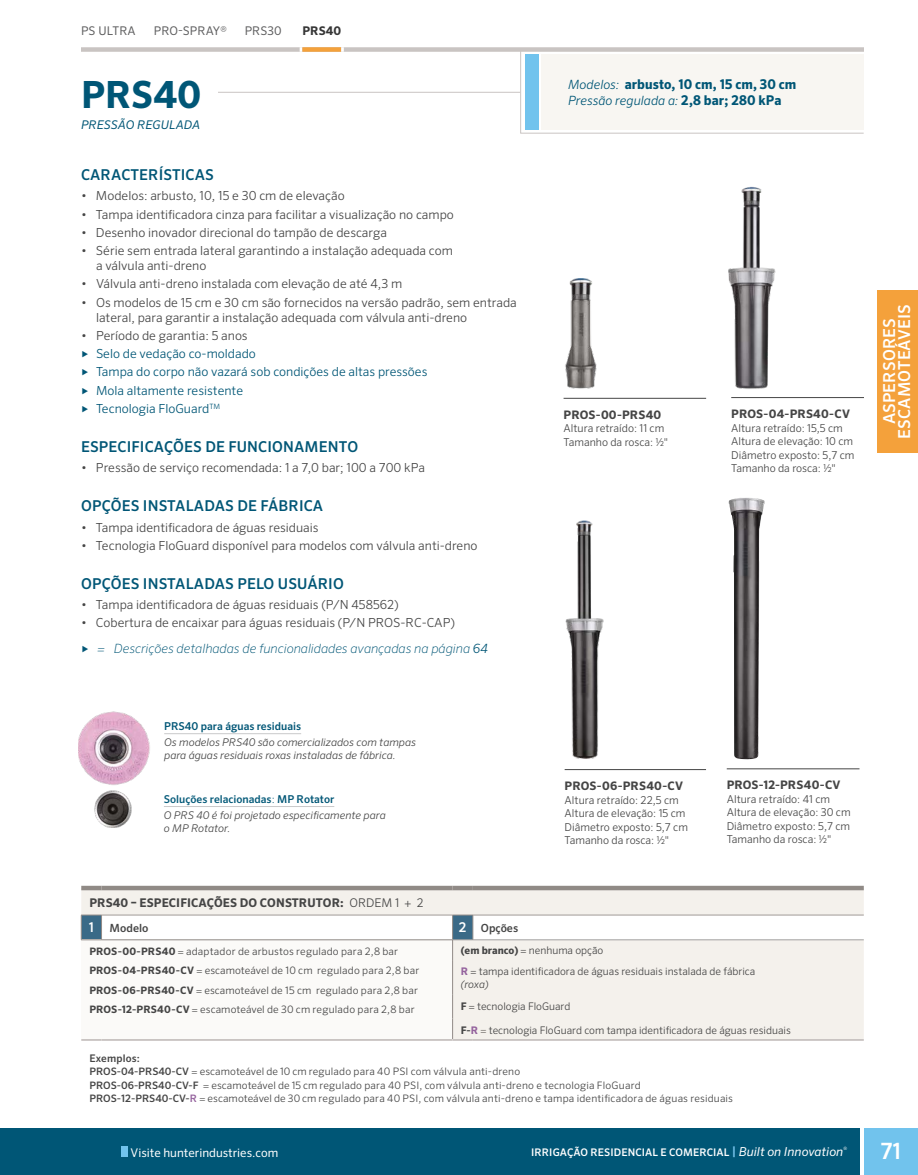
<style>
.page{position:relative;width:918px;height:1175px;background:#fff}
.page>*{position:absolute;margin:0;border:0;box-sizing:border-box;transform-origin:0 0}
.t1{font:700 37.5px "Sero Pro";color:#005676}
.t2{font:500 22.5px "Sero Pro";color:#fff}
.t3{font:500 16.5px/15px "Sero Pro";letter-spacing:.01em;color:#fff;text-align:center}
.t4{font:500 15px "Sero Pro";letter-spacing:.01em;color:#005676}
.t5{font:700 13.5px "Sero Pro";letter-spacing:.005em;color:#005676}
.t6{font:italic 200 12.75px "Sero Pro";color:#005676}
.t7{font:italic 300 12.75px "Sero Pro";letter-spacing:.005em;color:#005676}
.t8{font:300 12.45px/15px "Sero Pro";color:#454545}
.t9{font:300 12.45px/18.3px "Sero Pro";color:#005676}
.t10{font:700 12px "Sero Pro";letter-spacing:.01em;color:#454545}
.t11{font:12px "Sero Pro";color:#fff}
.t12{font:12px "Sero Pro";letter-spacing:.01em;color:#5e5e5f}
.t13{font:italic 12px "Sero Pro";letter-spacing:.01em;color:#005676}
.t14{font:700 12px "Sero Pro";letter-spacing:.01em;color:#363636}
.t15{font:700 11.7px "Sero Pro";letter-spacing:.005em;color:#454545}
.t16{font:500 11.25px "Sero Pro";color:#454545}
.t17{font:300 10.8px/13.5px "Sero Pro";color:#454545}
.t18{font:500 10.8px "Sero Pro";color:#065b7a}
.t19{font:500 10.8px "Sero Pro";color:#005676}
.t20{font:italic 300 10.65px/13px "Sero Pro";color:#454545}
.t21{font:300 10.5px/21px "Sero Pro";color:#454545}
.t22{font:500 10.5px "Sero Pro";letter-spacing:.01em;color:#fff}
.t23{font:500 10.5px "Sero Pro";letter-spacing:.015em;color:#454545}
.t24{font:300 10.35px/19.5px "Sero Pro";letter-spacing:.015em;color:#454545}
.t25{font:italic 7.2px "Sero Pro";color:#fff}
.s1{font-weight:300}
.s2{color:#005676}
.s3{font-weight:300;font-style:italic;font-size:12.75px}
.s4{font-weight:700;font-style:normal;font-size:13.5px}
.s5{font-size:13.5px;color:#fff}
.s6{font-weight:700}
.s7{font-weight:700;color:#94629d}
.s8{font-style:italic}
.s9{color:#645f5b}
.s10{font-weight:500}
.s11{font-weight:500;color:#94629d}
.s12{font-size:12px;color:#7ac6ee}
.s13{font-weight:400;font-style:italic;font-size:12.3px}
</style>
<div class="page">
<div style="left:0;top:1127px;width:860px;height:47px;background:#005676"></div>
<div style="left:864px;top:1127px;width:54px;height:47px;background:#71c3ed"></div>
<div style="left:81px;top:47px;width:783px;height:5px;background:#c9c4c2"></div>
<hr style="left:81px;top:92px;width:439px;height:1px;background:#c9c4c2">
<svg style="left:520px;top:51px;width:344px;height:83px"></svg>
<div style="left:525px;top:54px;width:13px;height:76px;background:#71c3ed"></div>
<div style="left:122px;top:1146px;width:6px;height:10px;background:#71c3ed"></div>
<div style="left:878px;top:290px;width:40px;height:162px;background:#f4a13b"></div>
<div style="left:81px;top:62px;width:136px;height:46px;background:#fff"></div>
<hr style="left:564px;top:398px;width:142px;height:1px;background:#454545">
<hr style="left:731px;top:397px;width:133px;height:1px;background:#454545">
<hr style="left:565px;top:769px;width:141px;height:1px;background:#454545">
<hr style="left:727px;top:768px;width:133px;height:1px;background:#454545">
<hr style="left:164px;top:733px;width:137px;height:1px;background:#c9c9ca">
<hr style="left:164px;top:806px;width:170px;height:1px;background:#c9c9ca">
<div style="left:302px;top:47px;width:39px;height:5px;background:#f4a13b"></div>
<svg style="left:341px;top:47px;width:3px;height:5px"></svg>
<img style="left:563px;top:278px;width:52px;height:121px">
<img style="left:94px;top:790px;width:38px;height:37px">
<svg style="left:81px;top:890px;width:783px;height:149px;background:#f4f2ed"></svg>
<div style="left:81px;top:939px;width:372px;height:101px;background:#fbfaf8"></div>
<hr style="left:473px;top:914px;width:391px;height:1px;background:#a19b97">
<hr style="left:473px;top:939px;width:391px;height:1px;background:#a2a09f">
<div style="left:81px;top:885px;width:21px;height:5px;background:#908a86"></div>
<div style="left:102px;top:885px;width:351px;height:5px;background:#908a86"></div>
<div style="left:453px;top:885px;width:20px;height:5px;background:#908a86"></div>
<div style="left:473px;top:885px;width:391px;height:5px;background:#908a86"></div>
<hr style="left:452px;top:960px;width:1px;height:34px;background:#908a86">
<svg style="left:81px;top:1039px;width:21px;height:1px"></svg>
<hr style="left:102px;top:1039px;width:351px;height:1px;background:#c9c4c2">
<svg style="left:452px;top:994px;width:21px;height:46px"></svg>
<hr style="left:473px;top:1039px;width:391px;height:1px;background:#c9c4c2">
<svg style="left:81px;top:914px;width:393px;height:46px"></svg>
<img style="left:78px;top:711px;width:72px;height:74px">
<img style="left:728px;top:498px;width:37px;height:261px">
<img style="left:565px;top:520px;width:39px;height:239px">
<img style="left:728px;top:186px;width:48px;height:203px">
<p class="t12" style="left:81px;top:23px;width:56px">PS ULTRA</p>
<p class="t12" style="left:154px;top:23px;width:74px">PRO-SPRAY®</p>
<p class="t12" style="left:245px;top:23px;width:38px">PRS30</p>
<p class="t14" style="left:302px;top:23px;width:40px">PRS40</p>
<h1 class="t1" style="left:81px;top:72px;width:122px">PRS40</h1>
<p class="t13" style="left:81px;top:118px;width:121px">PRESSÃO REGULADA</p>
<p class="t4" style="left:81px;top:166px;width:134px">CARACTERÍSTICAS</p>
<p class="t8" style="left:81px;top:188px;width:265px">• Modelos: arbusto, 10, 15 e 30 cm de elevação</p>
<p class="t8" style="left:81px;top:207px;width:374px">• Tampa identificadora cinza para facilitar a visualização no campo</p>
<p class="t8" style="left:81px;top:225px;width:307px">• Desenho inovador direcional do tampão de descarga</p>
<p class="t8" style="left:96px;top:243px;width:359px;text-indent:-15px">• Série sem entrada lateral garantindo a instalação adequada com a válvula anti-dreno</p>
<p class="t8" style="left:81px;top:276px;width:323px">• Válvula anti-dreno instalada com elevação de até 4,3 m</p>
<p class="t8" style="left:96px;top:294px;width:422px;text-indent:-15px">• Os modelos de 15 cm e 30 cm são fornecidos na versão padrão, sem entrada lateral, para garantir a instalação adequada com válvula anti-dreno</p>
<p class="t8" style="left:81px;top:328px;width:168px">• Período de garantia: 5 anos</p>
<p class="t9" style="left:81px;top:344px;width:348px">► Selo de vedação co-moldado<br>► Tampa do corpo não vazará sob condições de altas pressões ► Mola altamente resistente<br>► Tecnologia FloGuard<sup>TM</sup></p>
<p class="t4" style="left:81px;top:437px;width:279px">ESPECIFICAÇÕES DE FUNCIONAMENTO</p>
<p class="t8" style="left:81px;top:460px;width:346px">• Pressão de serviço recomendada: 1 a 7,0 bar; 100 a 700 kPa</p>
<p class="t4" style="left:81px;top:497px;width:244px">OPÇÕES INSTALADAS DE FÁBRICA</p>
<p class="t8" style="left:81px;top:519px;width:239px">• Tampa identificadora de águas residuais</p>
<p class="t8" style="left:81px;top:538px;width:398px">• Tecnologia FloGuard disponível para modelos com válvula anti-dreno</p>
<p class="t4" style="left:81px;top:574px;width:264px">OPÇÕES INSTALADAS PELO USUÁRIO</p>
<p class="t8" style="left:81px;top:597px;width:319px">• Tampa identificadora de águas residuais (P/N 458562)</p>
<p class="t8" style="left:81px;top:615px;width:376px">• Cobertura de encaixar para águas residuais (P/N PROS-RC-CAP)</p>
<p class="t6" style="left:81px;top:640px;width:408px">► = Descrições detalhadas de funcionalidades avançadas na página <span class="s1">64</span></p>
<p class="t19" style="left:164px;top:719px;width:138px">PRS40 para águas residuais</p>
<p class="t20" style="left:164px;top:736px;width:253px">Os modelos PRS40 são comercializados com tampas para águas residuais roxas instaladas de fábrica.</p>
<p class="t18" style="left:164px;top:792px;width:172px">Soluções relacionadas<span class="s1">:</span> <span class="s2">MP Rotator</span></p>
<p class="t20" style="left:164px;top:808px;width:223px">O PRS 40 é foi projetado especificamente para o MP Rotator.</p>
<p class="t5" style="left:568px;top:76px;width:230px"><span class="s3">Modelos:</span> arbusto, 10 cm, 15 cm, 30 cm</p>
<p class="t7" style="left:568px;top:93px;width:215px">Pressão regulada a: <span class="s4">2,8 bar; 280 kPa</span></p>
<p class="t15" style="left:564px;top:407px;width:99px">PROS-00-PRS40</p>
<p class="t17" style="left:564px;top:421px;width:106px">Altura retraído: 11 cm<br>Tamanho da rosca: ½"</p>
<p class="t15" style="left:731px;top:407px;width:120px">PROS-04-PRS40-CV</p>
<p class="t17" style="left:731px;top:421px;width:125px">Altura retraído: 15,5 cm<br>Altura de elevação: 10 cm<br>Diâmetro exposto: 5,7 cm<br>Tamanho da rosca: ½"</p>
<p class="t15" style="left:565px;top:778px;width:120px">PROS-06-PRS40-CV</p>
<p class="t17" style="left:565px;top:793px;width:125px">Altura retraído: 22,5 cm<br>Altura de elevação: 15 cm<br>Diâmetro exposto: 5,7 cm<br>Tamanho da rosca: ½"</p>
<p class="t15" style="left:727px;top:778px;width:115px">PROS-12-PRS40-CV</p>
<p class="t17" style="left:727px;top:792px;width:125px">Altura retraído: 41 cm<br>Altura de elevação: 30 cm<br>Diâmetro exposto: 5,7 cm<br>Tamanho da rosca: ½"</p>
<p class="t10" style="left:89px;top:895px;width:336px">PRS40 – ESPECIFICAÇÕES DO CONSTRUTOR: <span class="s1">ORDEM 1 + 2</span></p>
<p class="t16" style="left:89px;top:921px;width:61px"><span class="s5">1</span> Modelo</p>
<p class="t16" style="left:459px;top:921px;width:61px"><span class="s5">2</span> Opções</p>
<p class="t24" style="left:89px;top:941px;width:331px"><span class="s6">PROS-00-PRS40</span> = adaptador de arbustos regulado para 2,8 bar <span class="s6">PROS-04-PRS40-CV</span> = escamoteável de 10 cm regulado para 2,8 bar <span class="s6">PROS-06-PRS40-CV</span> = escamoteável de 15 cm regulado para 2,8 bar <span class="s6">PROS-12-PRS40-CV</span> = escamoteável de 30 cm regulado para 2,8 bar</p>
<p class="t21" style="left:461px;top:939px;width:296px"><span class="s6">(em branco)</span> = nenhuma opção<br><span class="s7">R</span> = tampa identificadora de águas residuais instalada de fábrica</p>
<p class="t21" style="left:461px;top:972px;width:111px;line-height:22.2px"><span class="s8">(roxa)<br></span><span class="s6">F</span> = tecnologia FloGuard</p>
<p class="t21" style="left:461px;top:1019px;width:332px"><span class="s6">F-</span><span class="s7">R</span> <span class="s9">=</span> tecnologia FloGuard com tampa identificadora de águas residuais</p>
<p class="t23" style="left:89px;top:1051px;width:52px">Exemplos:</p>
<p class="t24" style="left:89px;top:1064px;width:645px;line-height:13.5px"><span class="s10">PROS-04-PRS40-CV</span> = escamoteável de 10 cm regulado para 40 PSI com válvula anti-dreno<br><span class="s10">PROS-06-PRS40-CV-F</span> = escamoteável de 15 cm regulado para 40 PSI, com válvula anti-dreno e tecnologia FloGuard<br><span class="s10">PROS-12-PRS40-CV-</span><span class="s11">R</span> = escamoteável de 30 cm regulado para 40 PSI, com válvula anti-dreno e tampa identificadora de águas residuais</p>
<h3 class="t3" style="left:882px;top:438px;width:136px;rotate:-90deg">ASPERSORES<br>ESCAMOTEÁVEIS</h3>
<p class="t11" style="left:131px;top:1145px;width:149px">Visite hunterindustries.com</p>
<p class="t22" style="left:531px;top:1146px;width:313px">IRRIGAÇÃO RESIDENCIAL E COMERCIAL <span class="s12">|</span> <span class="s13">Built on Innovation</span></p>
<h2 class="t2" style="left:881px;top:1137px;width:22px">71</h2>
<p class="t25" style="left:843px;top:1145px;width:5px">®</p>
</div>
